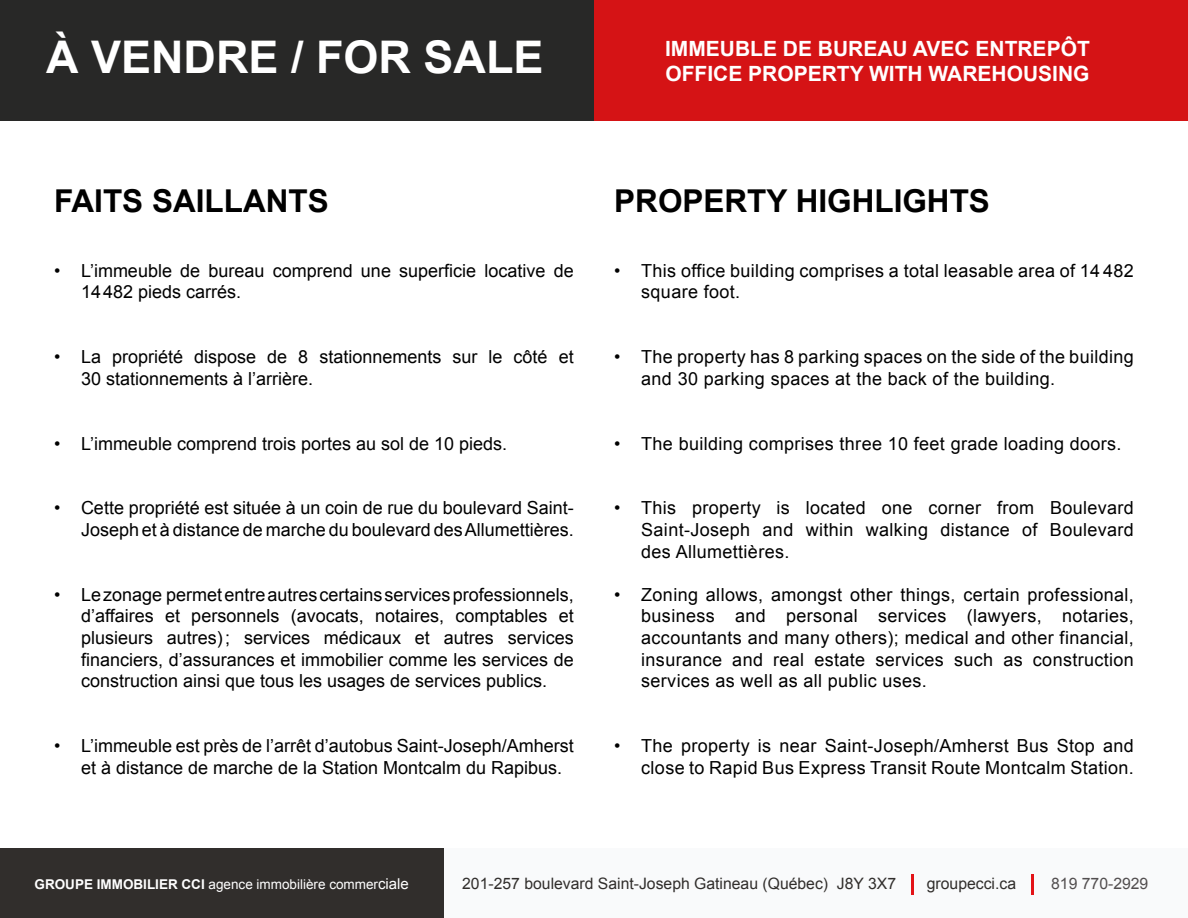
<style>
.page{position:relative;width:1188px;height:918px;background:#fff}
.page>*{position:absolute;margin:0;border:0;box-sizing:border-box;transform-origin:0 0}
.t1{font:700 45px "Arial";color:#fff}
.t2{font:700 31.5px "Arial";color:#000}
.t3{font:700 21px/25.2px "Arial";color:#fff}
.t4{font:18px/21.6px "Arial";color:#000}
.t5{font:18px/21.6px "Arial";letter-spacing:.02em;color:#000}
.t6{font:15.75px "Arial";color:#312e2c}
.t7{font:15.75px "Arial";color:#524e4f}
.t8{font:13.5px "Arial";color:#fff}
.s1{font-weight:700}
.s2{font-size:15px}
</style>
<div class="page">
<div style="left:0;top:849px;width:1188px;height:69px;background:#312e2c"></div>
<div style="left:444px;top:849px;width:744px;height:69px;background:#f9fafb"></div>
<hr style="left:912px;top:874px;width:2px;height:21px;background:#e31317">
<hr style="left:1032px;top:874px;width:2px;height:21px;background:#e31317">
<div style="left:540px;top:0;width:648px;height:121px;background:#d51315"></div>
<div style="left:0;top:0;width:594px;height:121px;background:#282827"></div>
<h1 class="t1" style="left:46px;top:28px;width:499px">À VENDRE / FOR SALE</h1>
<p class="t3" style="left:665px;top:37px;width:426px">IMMEUBLE DE BUREAU AVEC ENTREPÔT<br>OFFICE PROPERTY WITH WAREHOUSING</p>
<h2 class="t2" style="left:54px;top:180px;width:276px">FAITS SAILLANTS</h2>
<h2 class="t2" style="left:614px;top:180px;width:377px">PROPERTY HIGHLIGHTS</h2>
<p class="t4" style="left:81px;top:260px;width:494px;text-indent:-27px">• L’immeuble de bureau comprend une superficie locative de<br>14482 pieds carrés.</p>
<p class="t5" style="left:641px;top:260px;width:494px;text-indent:-27px">• This office building comprises a total leasable area of 14 482 square foot.</p>
<p class="t4" style="left:81px;top:346px;width:494px;text-indent:-27px">• La propriété dispose de 8 stationnements sur le côté et<br>30 stationnements à l’arrière.</p>
<p class="t5" style="left:641px;top:346px;width:494px;text-indent:-27px">• The property has 8 parking spaces on the side of the building and 30 parking spaces at the back of the building.</p>
<p class="t4" style="left:54px;top:433px;width:455px">• L’immeuble comprend trois portes au sol de 10 pieds.</p>
<p class="t5" style="left:614px;top:433px;width:509px">• The building comprises three 10 feet grade loading doors.</p>
<p class="t4" style="left:54px;top:497px;width:521px;text-align:right">• Cette propriété est située à un coin de rue du boulevard Saint-<br>Joseph et à distance de marche du boulevard des Allumettières.</p>
<p class="t4" style="left:81px;top:584px;width:494px;text-align:justify;text-indent:-27px">• Le zonage permet entre autres certains services professionnels, d’affaires et personnels (avocats, notaires, comptables et plusieurs autres); services médicaux et autres services financiers, d’assurances et immobilier comme les services de construction ainsi que tous les usages de services publics.</p>
<p class="t4" style="left:641px;top:497px;width:494px;text-align:justify;text-indent:-27px">• This property is located one corner from Boulevard Saint-Joseph and within walking distance of Boulevard des Allumettières.</p>
<p class="t4" style="left:641px;top:584px;width:494px;text-align:justify;text-indent:-27px">• Zoning allows, amongst other things, certain professional, business and personal services (lawyers, notaries, accountants and many others); medical and other financial, insurance and real estate services such as construction services as well as all public uses.</p>
<p class="t4" style="left:81px;top:735px;width:494px;text-indent:-27px">• L’immeuble est près de l’arrêt d’autobus Saint-Joseph/Amherst et à distance de marche de la Station Montcalm du Rapibus.</p>
<p class="t5" style="left:614px;top:735px;width:521px;text-align:right">• The property is near Saint-Joseph/Amherst Bus Stop and close to Rapid Bus Express Transit Route Montcalm Station.</p>
<p class="t8" style="left:35px;top:876px;width:376px"><span class="s1">GROUPE IMMOBILIER CCI</span> agence immobilière commer<span class="s2">ciale</span></p>
<p class="t6" style="left:462px;top:873px;width:435px">201-257 boulevard Saint-Joseph Gatineau (Québec) J8Y 3X7</p>
<p class="t6" style="left:927px;top:873px;width:91px">groupecci.ca</p>
<p class="t7" style="left:1051px;top:873px;width:99px">819 770-2929</p>
</div>
